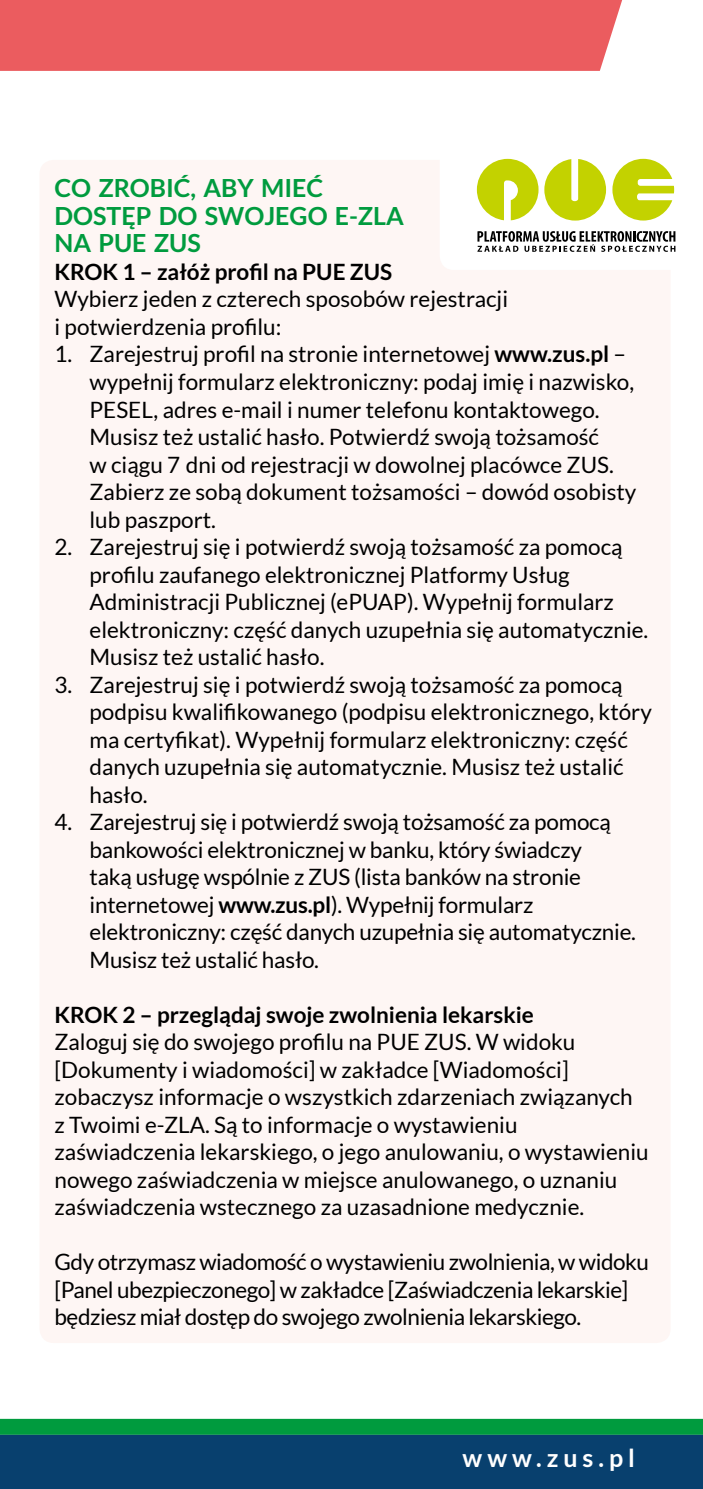
<style>
.page{position:relative;width:703px;height:1489px;background:#fff}
.page>*{position:absolute;margin:0;border:0;box-sizing:border-box;transform-origin:0 0}
.t1{font:700 25px/27.5px "Lato";color:#009b3e}
.t2{font:700 25px "Lato";letter-spacing:.2em;color:#fff}
.t3{font:22.5px/27.5px "Lato";color:#000}
.t4{font:22.5px/27.5px "Lato";letter-spacing:-.02em;color:#000}
.t5{font:700 22.5px "Lato";color:#000}
.s1{font-weight:700}
</style>
<div class="page">
<svg style="left:0;top:1418px;width:703px;height:70px;background:#095765"></svg>
<div style="left:0;top:0;width:622px;height:71px;background:#eb5c5f"></div>
<div style="left:39px;top:160px;width:631px;height:1182px;background:#fef6f4;border-radius:14px"></div>
<div style="left:439px;top:135px;width:263px;height:135px;background:#fff;border-radius:14px"></div>
<svg style="left:544px;top:159px;width:62px;height:61px"></svg>
<svg style="left:612px;top:159px;width:62px;height:61px"></svg>
<svg style="left:477px;top:159px;width:61px;height:61px"></svg>
<svg style="left:477px;top:231px;width:198px;height:21px"></svg>
<p class="t1" style="left:54px;top:174px;width:351px">CO ZROBIĆ, ABY MIEĆ<br>DOSTĘP DO SWOJEGO E-ZLA<br>NA PUE ZUS</p>
<p class="t5" style="left:54px;top:259px;width:339px">KROK 1 – załóż profil na PUE ZUS</p>
<p class="t3" style="left:54px;top:285px;width:455px">Wybierz jeden z czterech sposobów rejestracji i potwierdzenia profilu:</p>
<p class="t3" style="left:89px;top:340px;width:548px;text-indent:-35px">1. Zarejestruj profil na stronie internetowej <span class="s1">www.zus.pl</span> – wypełnij formularz elektroniczny: podaj imię i nazwisko, PESEL, adres e-mail i numer telefonu kontaktowego.<br>Musisz też ustalić hasło. Potwierdź swoją tożsamość<br>w ciągu 7 dni od rejestracji w dowolnej placówce ZUS.<br>Zabierz ze sobą dokument tożsamości – dowód osobisty lub paszport.</p>
<p class="t3" style="left:89px;top:533px;width:560px;text-indent:-35px">2. Zarejestruj się i potwierdź swoją tożsamość za pomocą profilu zaufanego elektronicznej Platformy Usług Administracji Publicznej (ePUAP). Wypełnij formularz elektroniczny: część danych uzupełnia się automatycznie.<br>Musisz też ustalić hasło.</p>
<p class="t3" style="left:89px;top:670px;width:564px;text-indent:-35px">3. Zarejestruj się i potwierdź swoją tożsamość za pomocą podpisu kwalifikowanego (podpisu elektronicznego, który ma certyfikat). Wypełnij formularz elektroniczny: część danych uzupełnia się automatycznie. Musisz też ustalić hasło.</p>
<p class="t3" style="left:89px;top:808px;width:548px;text-indent:-35px">4. Zarejestruj się i potwierdź swoją tożsamość za pomocą bankowości elektronicznej w banku, który świadczy<br>taką usługę wspólnie z ZUS (lista banków na stronie internetowej <span class="s1">www.zus.pl</span>). Wypełnij formularz elektroniczny: część danych uzupełnia się automatycznie.<br>Musisz też ustalić hasło.</p>
<p class="t5" style="left:54px;top:1001px;width:481px">KROK 2 – przeglądaj swoje zwolnienia lekarskie</p>
<p class="t3" style="left:54px;top:1028px;width:595px">Zaloguj się do swojego profilu na PUE ZUS. W widoku [Dokumenty i wiadomości] w zakładce [Wiadomości] zobaczysz informacje o wszystkich zdarzeniach związanych z Twoimi e-ZLA. Są to informacje o wystawieniu zaświadczenia lekarskiego, o jego anulowaniu, o wystawieniu nowego zaświadczenia w miejsce anulowanego, o uznaniu zaświadczenia wstecznego za uzasadnione medycznie.</p>
<p class="t4" style="left:54px;top:1248px;width:596px">Gdy otrzymasz wiadomość o wystawieniu zwolnienia, w widoku [Panel ubezpieczonego] w zakładce [Zaświadczenia lekarskie] będziesz miał dostęp do swojego zwolnienia lekarskiego.</p>
<p class="t2" style="left:462px;top:1442px;width:174px">www.zus.pl</p>
</div>
